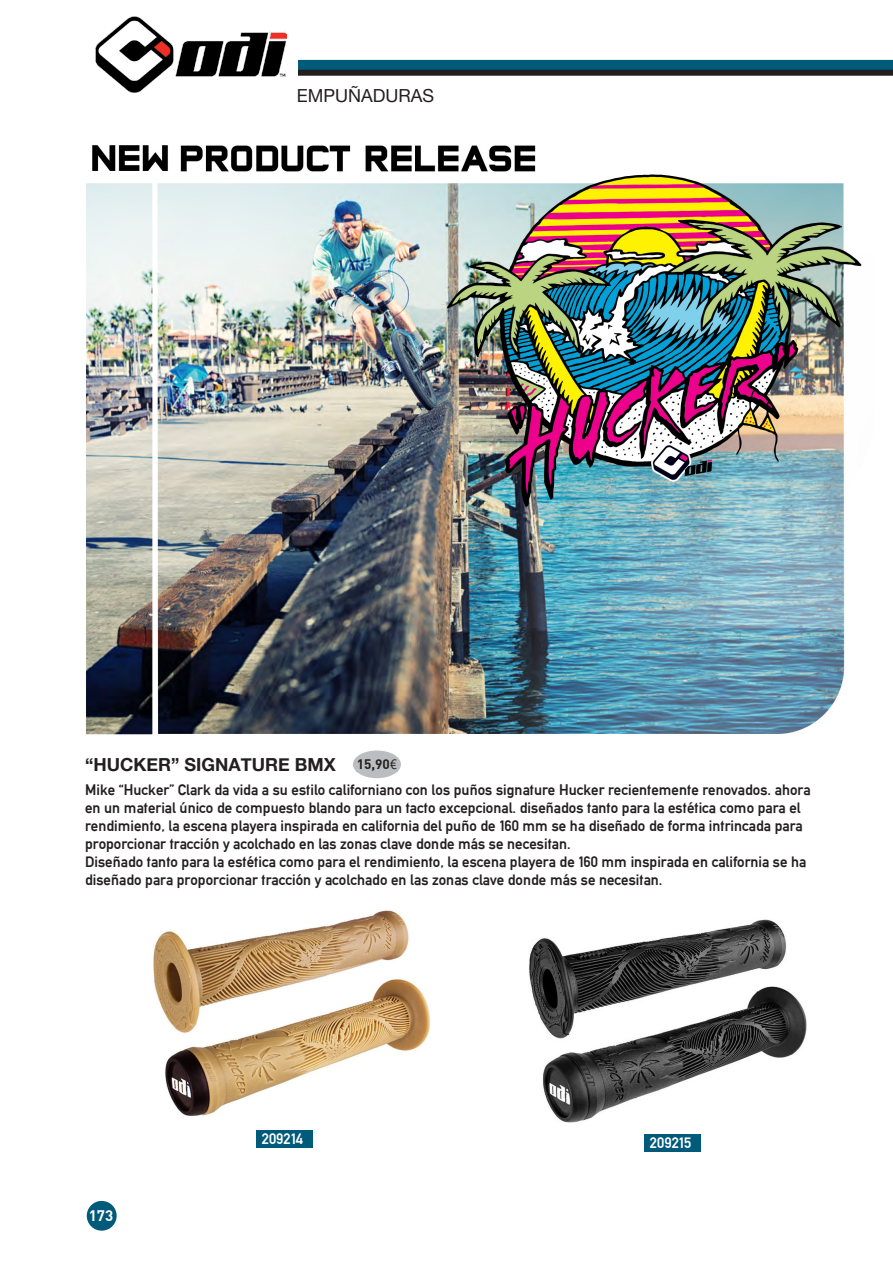
<style>
.page{position:relative;width:893px;height:1263px;background:#fff}
.page>*{position:absolute;margin:0;border:0;box-sizing:border-box;transform-origin:0 0}
.t1{font:700 18px "Helvetica Neue";color:#231f20}
.t2{font:18px "Helvetica Neue";color:#231f20}
.t3{font:15px/18px "Alte DIN1451 Mittelschriftgepraegt";color:#231f20}
.t4{font:15px "Alte DIN1451 Mittelschriftgepraegt";color:#fff}
.t5{font:700 15px "DINBEK";color:#fff}
.t6{font:700 13.5px "DINBEK";color:#231f20}
.t7{font:700 13.5px "DINBEK";color:#fff}
.s1{font-family:"Ebrima";font-weight:400}
</style>
<div class="page">
<div style="left:298px;top:60px;width:595px;height:15px;background:#005a7a"></div>
<div style="left:298px;top:70px;width:595px;height:6px;background:#231f20"></div>
<img style="left:95px;top:16px;width:192px;height:77px">
<div style="left:353px;top:750px;width:48px;height:28px;background:#bcbdc0;border-radius:50%"></div>
<div style="left:88px;top:1202px;width:28px;height:28px;background:#005a7a;border-radius:50%"></div>
<div style="left:87px;top:1201px;width:30px;height:30px;border:2px solid #005a7a;border-radius:50%"></div>
<img style="left:86px;top:145px;width:776px;height:590px">
<div style="left:256px;top:1130px;width:57px;height:18px;background:#005a7a"></div>
<div style="left:645px;top:1134px;width:56px;height:18px;background:#005a7a"></div>
<img style="left:529px;top:919px;width:278px;height:204px">
<img style="left:153px;top:910px;width:277px;height:206px">
<p class="t2" style="left:297px;top:85px;width:139px">EMPUÑADURAS</p>
<p class="t1" style="left:85px;top:754px;width:252px">“HUCKER” SIGNATURE BMX</p>
<p class="t6" style="left:357px;top:755px;width:42px">15,90<span class="s1">€</span></p>
<p class="t3" style="left:85px;top:781px;width:727px">Mike “Hucker” Clark da vida a su estilo californiano con los puños signature Hucker recientemente renovados. ahora en un material único de compuesto blando para un tacto excepcional. diseñados tanto para la estética como para el rendimiento, la escena playera inspirada en california del puño de 160 mm se ha diseñado de forma intrincada para proporcionar tracción y acolchado en las zonas clave donde más se necesitan.<br>Diseñado tanto para la estética como para el rendimiento, la escena playera de 160 mm inspirada en california se ha diseñado para proporcionar tracción y acolchado en las zonas clave donde más se necesitan.</p>
<p class="t7" style="left:88px;top:1205px;width:25px">164</p>
<p class="t5" style="left:89px;top:1206px;width:26px">173</p>
<p class="t5" style="left:93px;top:1206px;width:18px">39</p>
<p class="t4" style="left:262px;top:1130px;width:43px">209214</p>
<p class="t4" style="left:650px;top:1134px;width:43px">209215</p>
</div>
